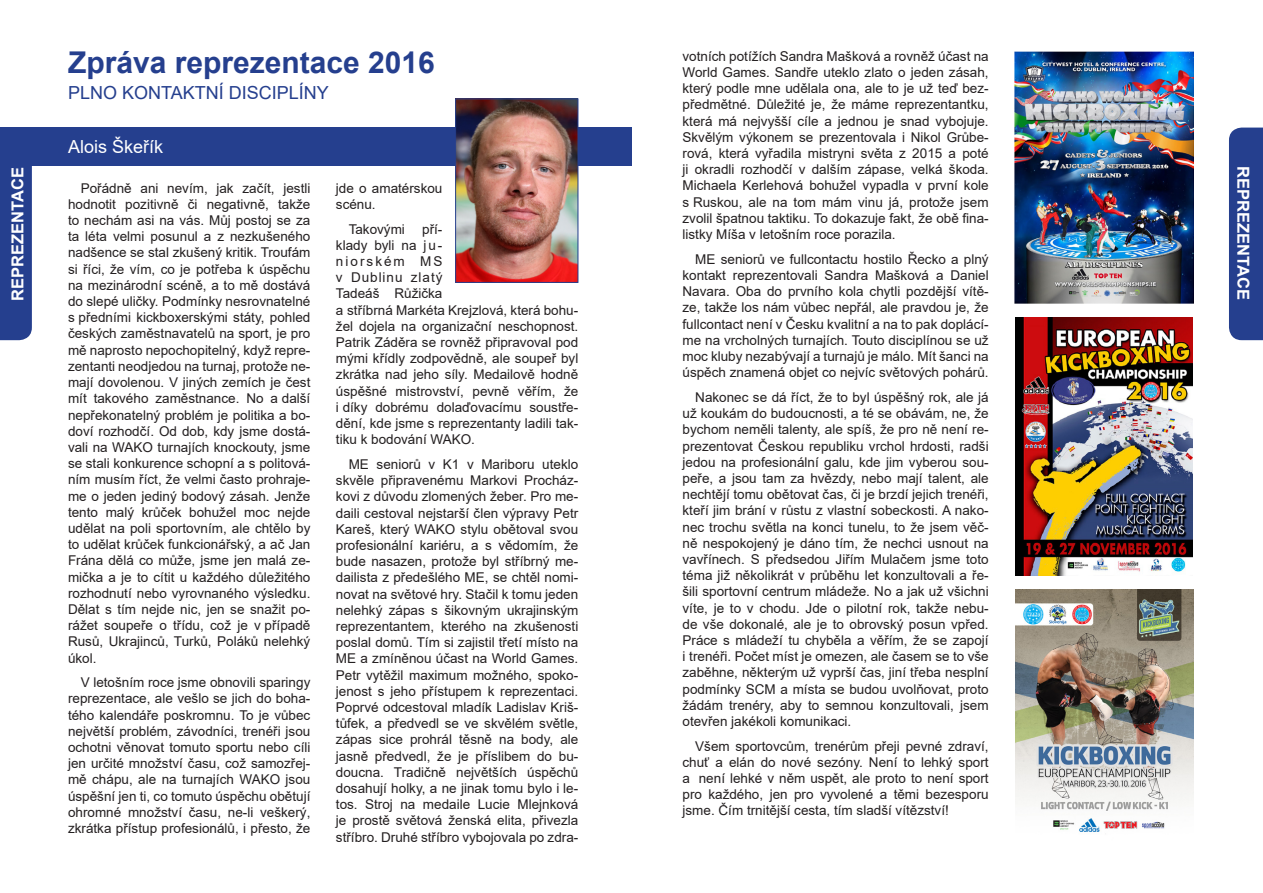
<style>
.page{position:relative;width:1263px;height:893px;background:#fff}
.page>*{position:absolute;margin:0;border:0;box-sizing:border-box;transform-origin:0 0}
.t1{font:700 30px "Arial";color:#253f8e}
.t2{font:18px "Arial";color:#253f8e}
.t3{font:18px "Arial";color:#fff}
.t4{font:700 16.5px "Arial";color:#fff}
.t5{font:13.5px/16.2px "Arial";color:#231f20;text-align:justify}
</style>
<div class="page">
<div style="left:0;top:128px;width:631px;height:38px;background:#253f8e"></div>
<div style="left:0;top:166px;width:32px;height:174px;background:#253f8e"></div>
<img style="left:457px;top:101px;width:119px;height:180px">
<div style="left:455px;top:99px;width:123px;height:184px;border:1px solid #253f8e"></div>
<div style="left:1229px;top:128px;width:34px;height:212px;background:#253f8e"></div>
<img style="left:1015px;top:318px;width:178px;height:257px">
<img style="left:1015px;top:590px;width:178px;height:242px">
<img style="left:1014px;top:51px;width:180px;height:252px">
<p class="t4" style="left:6px;top:301px;width:135px;rotate:-90deg">REPREZENTACE</p>
<p class="t1" style="left:68px;top:41px;width:368px">Zpráva reprezentace 2016</p>
<p class="t2" style="left:68px;top:80px;width:262px">PLNO KONTAKTNÍ DISCIPLÍNY</p>
<p class="t3" style="left:68px;top:134px;width:97px">Alois Škeřík</p>
<p class="t5" style="left:68px;top:180px;width:244px;text-indent:13px">Pořádně ani nevím, jak začít, jestli hodnotit pozitivně či negativně, takže to nechám asi na vás. Můj postoj se za ta léta velmi posunul a z nezkušeného nadšence se stal zkušený kritik. Troufám si říci, že vím, co je potřeba k úspěchu na mezinárodní scéně, a to mě dostává do slepé uličky. Podmínky nesrovnatelné s předními kickboxerskými státy, pohled českých zaměstnavatelů na sport, je pro mě naprosto nepochopitelný, když repre&shy;zentanti neodjedou na turnaj, protože ne&shy;mají dovolenou. V jiných zemích je čest mít takového zaměstnance. No a další nepřekonatelný problém je politika a bo&shy;doví rozhodčí. Od dob, kdy jsme dostá&shy;vali na WAKO turnajích knockouty, jsme se stali konkurence schopní a s politová&shy;ním musím říct, že velmi často prohraje&shy;me o jeden jediný bodový zásah. Jenže tento malý krůček bohužel moc nejde udělat na poli sportovním, ale chtělo by to udělat krůček funkcionářský, a ač Jan Frána dělá co může, jsme jen malá ze&shy;mička a je to cítit u každého důležitého rozhodnutí nebo vyrovnaného výsledku.<br>Dělat s tím nejde nic, jen se snažit po&shy;rážet soupeře o třídu, což je v případě Rusů, Ukrajinců, Turků, Poláků nelehký úkol.</p>
<p class="t5" style="left:68px;top:674px;width:244px;text-indent:13px">V letošním roce jsme obnovili sparingy reprezentace, ale vešlo se jich do boha&shy;tého kalendáře poskromnu. To je vůbec největší problém, závodníci, trenéři jsou ochotni věnovat tomuto sportu nebo cíli jen určité množství času, což samozřej&shy;mě chápu, ale na turnajích WAKO jsou úspěšní jen ti, co tomuto úspěchu obětují ohromné množství času, ne-li veškerý, zkrátka přístup profesionálů, i přesto, že</p>
<p class="t5" style="left:336px;top:180px;width:108px">jde o amatérskou scénu.</p>
<p class="t5" style="left:349px;top:221px;width:58px">Takovými</p>
<p class="t5" style="left:336px;top:221px;width:244px;text-align:left;text-indent:86px">pří-<br>klady byli na j u-<br>niorském MS<br>v Dublinu zlatý<br>Tadeáš Růžička<br>a stříbrná Markéta Krejzlová, která bohu&shy;žel dojela na organizační neschopnost.<br>Patrik Záděra se rovněž připravoval pod mými křídly zodpovědně, ale soupeř byl zkrátka nad jeho síly. Medailově hodně úspěšné mistrovství, pevně věřím, že i díky dobrému dolaďovacímu soustře&shy;dění, kde jsme s reprezentanty ladili tak&shy;tiku k bodování WAKO.</p>
<p class="t5" style="left:336px;top:456px;width:244px;text-indent:13px">ME seniorů v K1 v Mariboru uteklo skvěle připravenému Markovi Procház&shy;kovi z důvodu zlomených žeber. Pro me&shy;daili cestoval nejstarší člen výpravy Petr Kareš, který WAKO stylu obětoval svou profesionální kariéru, a s vědomím, že bude nasazen, protože byl stříbrný me&shy;dailista z předešlého ME, se chtěl nomi&shy;novat na světové hry. Stačil k tomu jeden nelehký zápas s šikovným ukrajinským reprezentantem, kterého na zkušenosti poslal domů. Tím si zajistil třetí místo na ME a zmíněnou účast na World Games.<br>Petr vytěžil maximum možného, spoko&shy;jenost s jeho přístupem k reprezentaci.<br>Poprvé odcestoval mladík Ladislav Kriš&shy;tůfek, a předvedl se ve skvělém světle, zápas sice prohrál těsně na body, ale jasně předvedl, že je příslibem do bu&shy;doucna. Tradičně největších úspěchů dosahují holky, a ne jinak tomu bylo i le&shy;tos. Stroj na medaile Lucie Mlejnková je prostě světová ženská elita, přivezla stříbro. Druhé stříbro vybojovala po zdra-</p>
<p class="t5" style="left:682px;top:48px;width:308px">votních potížích Sandra Mašková a rovněž účast na World Games. Sandře uteklo zlato o jeden zásah, který podle mne udělala ona, ale to je už teď bez&shy;předmětné. Důležité je, že máme reprezentantku, která má nejvyšší cíle a jednou je snad vybojuje.<br>Skvělým výkonem se prezentovala i Nikol Grůbe&shy;rová, která vyřadila mistryni světa z 2015 a poté ji okradli rozhodčí v dalším zápase, velká škoda.<br>Michaela Kerlehová bohužel vypadla v první kole s Ruskou, ale na tom mám vinu já, protože jsem zvolil špatnou taktiku. To dokazuje fakt, že obě fina&shy;listky Míša v letošním roce porazila.</p>
<p class="t5" style="left:682px;top:251px;width:308px;text-indent:13px">ME seniorů ve fullcontactu hostilo Řecko a plný kontakt reprezentovali Sandra Mašková a Daniel Navara. Oba do prvního kola chytli pozdější vítě&shy;ze, takže los nám vůbec nepřál, ale pravdou je, že fullcontact není v Česku kvalitní a na to pak doplácí&shy;me na vrcholných turnajích. Touto disciplínou se už moc kluby nezabývají a turnajů je málo. Mít šanci na úspěch znamená objet co nejvíc světových pohárů.</p>
<p class="t5" style="left:682px;top:389px;width:308px;text-indent:13px">Nakonec se dá říct, že to byl úspěšný rok, ale já už koukám do budoucnosti, a té se obávám, ne, že bychom neměli talenty, ale spíš, že pro ně není re&shy;prezentovat Českou republiku vrchol hrdosti, radši jedou na profesionální galu, kde jim vyberou sou&shy;peře, a jsou tam za hvězdy, nebo mají talent, ale nechtějí tomu obětovat čas, či je brzdí jejich trenéři, kteří jim brání v růstu z vlastní sobeckosti. A nako&shy;nec trochu světla na konci tunelu, to že jsem věč&shy;ně nespokojený je dáno tím, že nechci usnout na vavřínech. S předsedou Jiřím Mulačem jsme toto téma již několikrát v průběhu let konzultovali a ře&shy;šili sportovní centrum mládeže. No a jak už všichni víte, je to v chodu. Jde o pilotní rok, takže nebu&shy;de vše dokonalé, ale je to obrovský posun vpřed.<br>Práce s mládeží tu chyběla a věřím, že se zapojí i trenéři. Počet míst je omezen, ale časem se to vše zaběhne, některým už vyprší čas, jiní třeba nesplní podmínky SCM a místa se budou uvolňovat, proto žádám trenéry, aby to semnou konzultovali, jsem otevřen jakékoli komunikaci.</p>
<p class="t5" style="left:682px;top:738px;width:308px;text-indent:13px">Všem sportovcům, trenérům přeji pevné zdraví, chuť a elán do nové sezóny. Není to lehký sport a není lehké v něm uspět, ale proto to není sport pro každého, jen pro vyvolené a těmi bezesporu jsme. Čím trnitější cesta, tím sladší vítězství!</p>
<p class="t4" style="left:1255px;top:166px;width:135px;rotate:90deg">REPREZENTACE</p>
</div>
